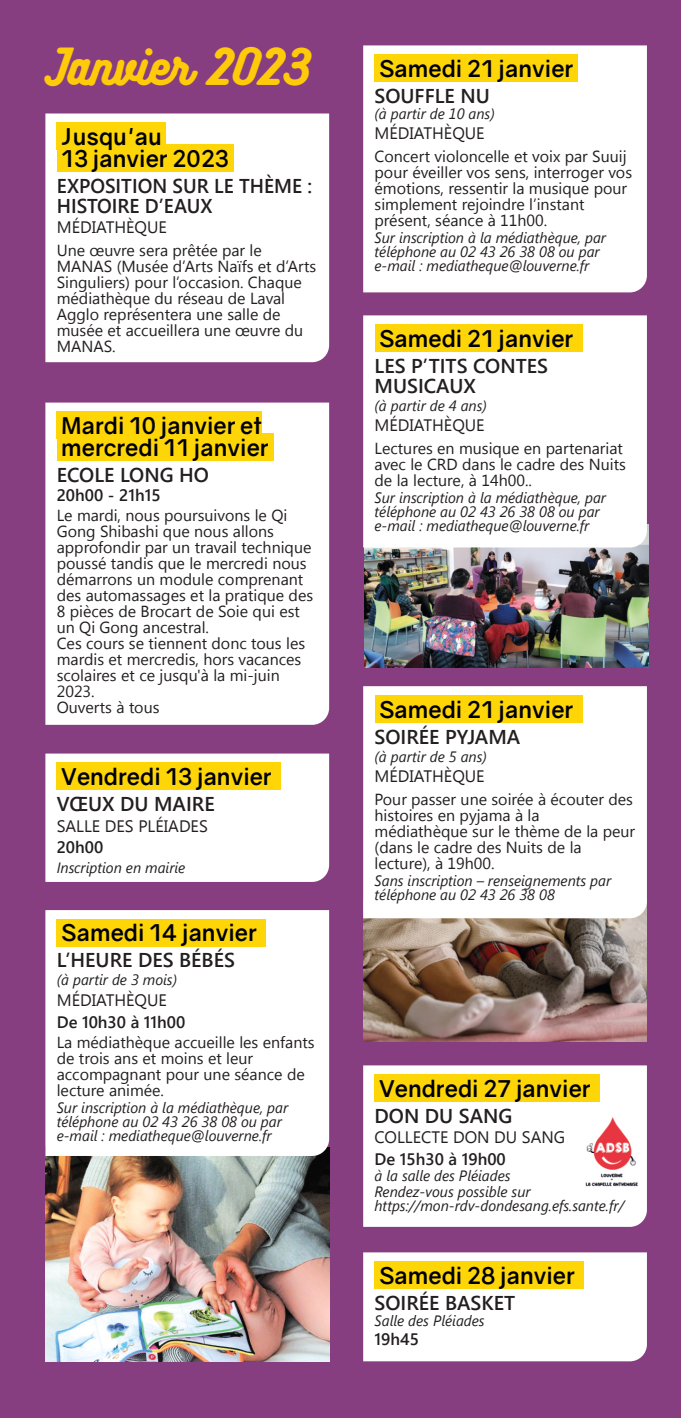
<style>
.page{position:relative;width:681px;height:1418px;background:#fff}
.page>*{position:absolute;margin:0;border:0;box-sizing:border-box;transform-origin:0 0}
.t1{font:44px "Bukhari Script";color:#feca0a}
.t2{font:700 23px/22px "Gravity";color:#000001}
.t3{font:600 20px/20px "Segoe UI";color:#231f20}
.t4{font:16.6px "Segoe UI";color:#231f20}
.t5{font:600 16.6px "Segoe UI";color:#231f20}
.t6{font:16px/16px "Segoe UI";color:#231f20}
.t7{font:italic 15px/14px "Segoe UI";color:#231f20}
</style>
<div class="page">
<div style="left:0;top:0;width:680px;height:1417px;background:#873e80"></div>
<img style="left:45px;top:1155px;width:284px;height:206px">
<div style="left:45px;top:910px;width:284px;height:245px;background:#fff"></div>
<div style="left:57px;top:918px;width:209px;height:28px;background:#fed507"></div>
<img style="left:363px;top:918px;width:283px;height:123px">
<div style="left:363px;top:686px;width:283px;height:232px;background:#fff"></div>
<div style="left:374px;top:695px;width:208px;height:27px;background:#fed507"></div>
<img style="left:365px;top:524px;width:283px;height:144px">
<div style="left:363px;top:45px;width:283px;height:247px;background:#fff"></div>
<div style="left:374px;top:54px;width:203px;height:28px;background:#fed507"></div>
<div style="left:45px;top:113px;width:284px;height:249px;background:#fff"></div>
<div style="left:57px;top:122px;width:109px;height:28px;background:#fed507"></div>
<div style="left:57px;top:144px;width:176px;height:28px;background:#fed507"></div>
<div style="left:45px;top:402px;width:284px;height:323px;background:#fff"></div>
<div style="left:57px;top:411px;width:205px;height:28px;background:#fed507"></div>
<div style="left:57px;top:433px;width:216px;height:28px;background:#fed507"></div>
<div style="left:45px;top:753px;width:284px;height:129px;background:#fff"></div>
<div style="left:57px;top:762px;width:224px;height:28px;background:#fed507"></div>
<div style="left:363px;top:1065px;width:283px;height:161px;background:#fff"></div>
<div style="left:374px;top:1074px;width:225px;height:27px;background:#fed507"></div>
<img style="left:583px;top:1113px;width:57px;height:75px">
<div style="left:363px;top:315px;width:283px;height:232px;background:#fff"></div>
<div style="left:374px;top:324px;width:208px;height:28px;background:#fed507"></div>
<div style="left:363px;top:1252px;width:283px;height:109px;background:#fff"></div>
<div style="left:374px;top:1261px;width:209px;height:27px;background:#fed507"></div>
<h1 class="t1" style="left:45px;top:40px;width:266px">Janvier 2023</h1>
<h2 class="t2" style="left:61px;top:128px;width:169px">Jusqu'au<br>13 janvier 2023</h2>
<p class="t3" style="left:57px;top:178px;width:257px">EXPOSITION SUR LE THÈME :<br>HISTOIRE D’EAUX</p>
<p class="t4" style="left:57px;top:221px;width:112px">MÉDIATHÈQUE</p>
<p class="t6" style="left:57px;top:244px;width:261px">Une œuvre sera prêtée par le<br>MANAS (Musée d’Arts Naïfs et d’Arts<br>Singuliers) pour l’occasion. Chaque médiathèque du réseau de Laval<br>Agglo représentera une salle de musée et accueillera une œuvre du<br>MANAS.</p>
<h2 class="t2" style="left:61px;top:417px;width:209px">Mardi 10 janvier et mercredi 11 janvier</h2>
<p class="t3" style="left:57px;top:466px;width:154px">ECOLE LONG HO</p>
<p class="t5" style="left:57px;top:489px;width:105px">20h00 - 21h15</p>
<p class="t6" style="left:57px;top:509px;width:258px">Le mardi, nous poursuivons le Qi<br>Gong Shibashi que nous allons approfondir par un travail technique poussé tandis que le mercredi nous démarrons un module comprenant des automassages et la pratique des<br>8 pièces de Brocart de Soie qui est un Qi Gong ancestral.<br>Ces cours se tiennent donc tous les mardis et mercredis, hors vacances scolaires et ce jusqu'à la mi-juin<br>2023.<br>Ouverts à tous</p>
<h2 class="t2" style="left:61px;top:767px;width:212px">Vendredi 13 janvier</h2>
<p class="t3" style="left:57px;top:795px;width:159px">VŒUX DU MAIRE</p>
<p class="t4" style="left:57px;top:819px;width:152px">SALLE DES PLÉIADES</p>
<p class="t5" style="left:57px;top:841px;width:48px">20h00</p>
<p class="t7" style="left:57px;top:862px;width:130px">Inscription en mairie</p>
<h2 class="t2" style="left:61px;top:924px;width:197px">Samedi 14 janvier</h2>
<p class="t3" style="left:57px;top:952px;width:180px">L’HEURE DES BÉBÉS</p>
<p class="t7" style="left:57px;top:974px;width:122px">(à partir de 3 mois)</p>
<p class="t4" style="left:57px;top:993px;width:112px">MÉDIATHÈQUE</p>
<p class="t5" style="left:57px;top:1015px;width:130px">De 10h30 à 11h00</p>
<p class="t6" style="left:57px;top:1035px;width:259px">La médiathèque accueille les enfants de trois ans et moins et leur accompagnant pour une séance de lecture animée.</p>
<p class="t7" style="left:57px;top:1102px;width:233px">Sur inscription à la médiathèque, par téléphone au 02 43 26 38 08 ou par e-mail : mediatheque@louverne.fr</p>
<h2 class="t2" style="left:379px;top:60px;width:196px">Samedi 21 janvier</h2>
<p class="t3" style="left:374px;top:88px;width:117px">SOUFFLE NU</p>
<p class="t7" style="left:374px;top:108px;width:122px">(à partir de 10 ans)</p>
<p class="t4" style="left:374px;top:127px;width:112px">MÉDIATHÈQUE</p>
<p class="t6" style="left:374px;top:150px;width:259px">Concert violoncelle et voix par Suuĳ pour éveiller vos sens, interroger vos émotions, ressentir la musique pour simplement rejoindre l’instant présent, séance à 11h00.</p>
<p class="t7" style="left:374px;top:232px;width:233px">Sur inscription à la médiathèque, par téléphone au 02 43 26 38 08 ou par e-mail : mediatheque@louverne.fr</p>
<h2 class="t2" style="left:379px;top:329px;width:196px">Samedi 21 janvier</h2>
<p class="t3" style="left:374px;top:357px;width:175px">LES P’TITS CONTES<br>MUSICAUX</p>
<p class="t7" style="left:374px;top:400px;width:114px">(à partir de 4 ans)</p>
<p class="t4" style="left:374px;top:419px;width:112px">MÉDIATHÈQUE</p>
<p class="t6" style="left:374px;top:442px;width:253px">Lectures en musique en partenariat avec le CRD dans le cadre des Nuits de la lecture, à 14h00..</p>
<p class="t7" style="left:374px;top:492px;width:233px">Sur inscription à la médiathèque, par téléphone au 02 43 26 38 08 ou par e-mail : mediatheque@louverne.fr</p>
<h2 class="t2" style="left:379px;top:700px;width:196px">Samedi 21 janvier</h2>
<p class="t3" style="left:374px;top:728px;width:147px">SOIRÉE PYJAMA</p>
<p class="t7" style="left:374px;top:750px;width:114px">(à partir de 5 ans)</p>
<p class="t4" style="left:374px;top:770px;width:112px">MÉDIATHÈQUE</p>
<p class="t6" style="left:374px;top:792px;width:262px">Pour passer une soirée à écouter des histoires en pyjama à la médiathèque sur le thème de la peur (dans le cadre des Nuits de la lecture), à 19h00.</p>
<p class="t7" style="left:374px;top:875px;width:238px">Sans inscription – renseignements par téléphone au 02 43 26 38 08</p>
<h2 class="t2" style="left:379px;top:1079px;width:213px">Vendredi 27 janvier</h2>
<p class="t3" style="left:374px;top:1107px;width:139px">DON DU SANG</p>
<p class="t4" style="left:374px;top:1131px;width:192px">COLLECTE DON DU SANG</p>
<p class="t5" style="left:374px;top:1153px;width:133px">De 15h30 à 19h00</p>
<p class="t7" style="left:374px;top:1169px;width:157px;line-height:16px">à la salle des Pléiades<br>Rendez-vous possible sur</p>
<p class="t7" style="left:374px;top:1200px;width:251px">https://mon-rdv-dondesang.efs.sante.fr/</p>
<h2 class="t2" style="left:379px;top:1266px;width:197px">Samedi 28 janvier</h2>
<p class="t3" style="left:374px;top:1294px;width:142px">SOIRÉE BASKET</p>
<p class="t7" style="left:374px;top:1314px;width:112px">Salle des Pléiades</p>
<p class="t5" style="left:374px;top:1332px;width:46px">19h45</p>
</div>
